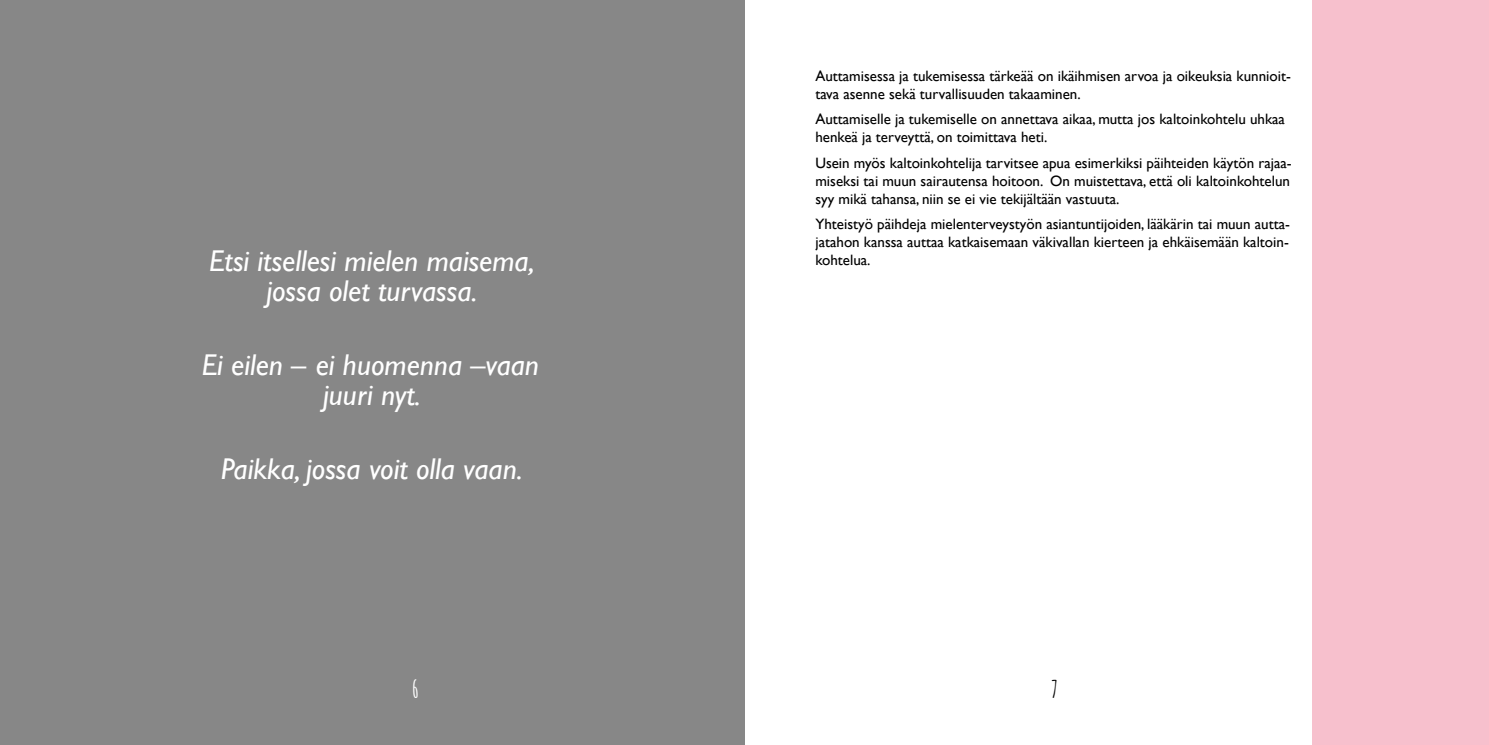
<style>
.page{position:relative;width:1489px;height:745px;background:#fff}
.page>*{position:absolute;margin:0;border:0;box-sizing:border-box;transform-origin:0 0}
.t1{font:italic 30px/30px "Gill Sans";color:#fff;text-align:center}
.t2{font:700 23.75px "Amatic SC";color:#fff}
.t3{font:700 23.75px "Amatic SC";color:#000}
.t4{font:15px/18px "Gill Sans";color:#000}
</style>
<div class="page">
<div style="left:0;top:0;width:744px;height:744px;background:#878787"></div>
<div style="left:1312px;top:0;width:176px;height:744px;background:#f7c0cd"></div>
<p class="t4" style="left:815px;top:67px;width:477px">Auttamisessa ja tukemisessa tärkeää on ikäihmisen arvoa ja oikeuksia kunnioit&shy;tava asenne sekä turvallisuuden takaaminen.</p>
<p class="t4" style="left:815px;top:110px;width:471px">Auttamiselle ja tukemiselle on annettava aikaa, mutta jos kaltoinkohtelu uhkaa henkeä ja terveyttä, on toimittava heti.</p>
<p class="t4" style="left:815px;top:153px;width:478px;text-align:justify">Usein myös kaltoinkohtelija tarvitsee apua esimerkiksi päihteiden käytön rajaa&shy;miseksi tai muun sairautensa hoitoon. On muistettava, että oli kaltoinkohtelun syy mikä tahansa, niin se ei vie tekijältään vastuuta.</p>
<p class="t4" style="left:815px;top:214px;width:476px">Yhteistyö päihdeja mielenterveystyön asiantuntijoiden, lääkärin tai muun autta&shy;jatahon kanssa auttaa katkaisemaan väkivallan kierteen ja ehkäisemään kaltoin-</p>
<h1 class="t1" style="left:209px;top:245px;width:327px">Etsi itsellesi mielen maisema,</h1>
<p class="t4" style="left:815px;top:250px;width:57px">kohtelua.</p>
<h1 class="t1" style="left:266px;top:275px;width:213px">jossa olet turvassa.</h1>
<h1 class="t1" style="left:202px;top:349px;width:338px">Ei eilen – ei huomenna –vaan juuri nyt.</h1>
<h1 class="t1" style="left:221px;top:453px;width:303px">Paikka, jossa voit olla vaan.</h1>
<h2 class="t2" style="left:412px;top:670px;width:8px">6</h2>
<h2 class="t3" style="left:1051px;top:670px;width:9px">7</h2>
</div>
